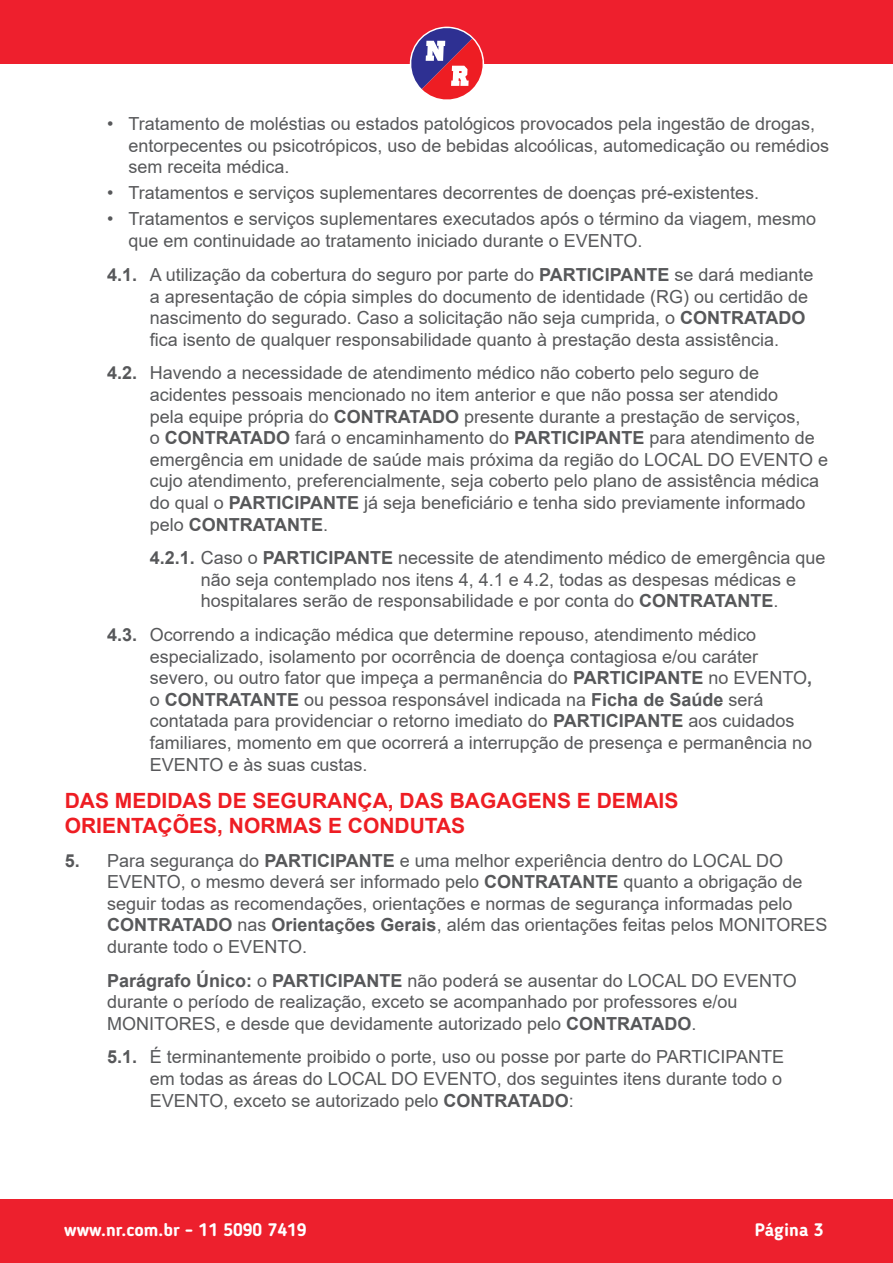
<style>
.page{position:relative;width:893px;height:1263px;background:#fff}
.page>*{position:absolute;margin:0;border:0;box-sizing:border-box;transform-origin:0 0}
.t1{font:700 21px/25.2px "Arial";color:#ee1d23}
.t2{font:18px/21.6px "Arial";color:#57585a}
.t3{font:700 18px "Blogger Sans";color:#fff}
.s1{font-weight:700}
</style>
<div class="page">
<div style="left:0;top:1199px;width:893px;height:64px;background:#ed202d"></div>
<div style="left:0;top:0;width:893px;height:64px;background:#ee1f2d"></div>
<svg style="left:409px;top:26px;width:76px;height:74px"></svg>
<p class="t2" style="left:128px;top:113px;width:702px;text-indent:-21px">• Tratamento de moléstias ou estados patológicos provocados pela ingestão de drogas, entorpecentes ou psicotrópicos, uso de bebidas alcoólicas, automedicação ou remédios sem receita médica.</p>
<p class="t2" style="left:107px;top:182px;width:653px">• Tratamentos e serviços suplementares decorrentes de doenças pré-existentes.</p>
<p class="t2" style="left:128px;top:208px;width:689px;text-indent:-21px">• Tratamentos e serviços suplementares executados após o término da viagem, mesmo que em continuidade ao tratamento iniciado durante o EVENTO.</p>
<p class="t2" style="left:150px;top:264px;width:665px;text-indent:-43px"><span class="s1">4.1.</span> A utilização da cobertura do seguro por parte do <span class="s1">PARTICIPANTE</span> se dará mediante a apresentação de cópia simples do documento de identidade (RG) ou certidão de nascimento do segurado. Caso a solicitação não seja cumprida, o <span class="s1">CONTRATADO </span>fica isento de qualquer responsabilidade quanto à prestação desta assistência.</p>
<p class="t2" style="left:150px;top:362px;width:680px;text-indent:-43px"><span class="s1">4.2.</span> Havendo a necessidade de atendimento médico não coberto pelo seguro de acidentes pessoais mencionado no item anterior e que não possa ser atendido<br>pela equipe própria do <span class="s1">CONTRATADO</span> presente durante a prestação de serviços,<br>o <span class="s1">CONTRATADO</span> fará o encaminhamento do <span class="s1">PARTICIPANTE</span> para atendimento de emergência em unidade de saúde mais próxima da região do LOCAL DO EVENTO e cujo atendimento, preferencialmente, seja coberto pelo plano de assistência médica do qual o <span class="s1">PARTICIPANTE</span> já seja beneficiário e tenha sido previamente informado pelo <span class="s1">CONTRATANTE</span>.</p>
<p class="t2" style="left:201px;top:547px;width:626px;text-indent:-51px"><span class="s1">4.2.1.</span> Caso o <span class="s1">PARTICIPANTE</span> necessite de atendimento médico de emergência que não seja contemplado nos itens 4, 4.1 e 4.2, todas as despesas médicas e hospitalares serão de responsabilidade e por conta do <span class="s1">CONTRATANTE</span>.</p>
<p class="t2" style="left:150px;top:624px;width:664px;text-indent:-43px"><span class="s1">4.3.</span> Ocorrendo a indicação médica que determine repouso, atendimento médico especializado, isolamento por ocorrência de doença contagiosa e/ou caráter severo, ou outro fator que impeça a permanência do <span class="s1">PARTICIPANTE</span> no EVENTO<span class="s1">, </span>o <span class="s1">CONTRATANTE</span> ou pessoa responsável indicada na <span class="s1">Ficha de Saúde</span> será contatada para providenciar o retorno imediato do <span class="s1">PARTICIPANTE</span> aos cuidados familiares, momento em que ocorrerá a interrupção de presença e permanência no EVENTO e às suas custas.</p>
<p class="t1" style="left:65px;top:788px;width:615px">DAS MEDIDAS DE SEGURANÇA, DAS BAGAGENS E DEMAIS<br>ORIENTAÇÕES, NORMAS E CONDUTAS</p>
<p class="t2" style="left:107px;top:849px;width:722px;text-indent:-43px"><span class="s1">5.</span> Para segurança do <span class="s1">PARTICIPANTE</span> e uma melhor experiência dentro do LOCAL DO EVENTO, o mesmo deverá ser informado pelo <span class="s1">CONTRATANTE</span> quanto a obrigação de seguir todas as recomendações, orientações e normas de segurança informadas pelo <span class="s1">CONTRATADO</span> nas <span class="s1">Orientações Gerais</span>, além das orientações feitas pelos MONITORES durante todo o EVENTO.</p>
<p class="t2" style="left:107px;top:969px;width:691px"><span class="s1">Parágrafo Único:</span> o <span class="s1">PARTICIPANTE</span> não poderá se ausentar do LOCAL DO EVENTO durante o período de realização, exceto se acompanhado por professores e/ou<br>MONITORES, e desde que devidamente autorizado pelo <span class="s1">CONTRATADO</span>.</p>
<p class="t2" style="left:150px;top:1046px;width:636px;text-align:justify;text-indent:-43px"><span class="s1">5.1.</span> É terminantemente proibido o porte, uso ou posse por parte do PARTICIPANTE em todas as áreas do LOCAL DO EVENTO, dos seguintes itens durante todo o EVENTO, exceto se autorizado pelo <span class="s1">CONTRATADO</span>:</p>
<p class="t3" style="left:64px;top:1219px;width:244px">www.nr.com.br - 11 5090 7419</p>
<p class="t3" style="left:755px;top:1219px;width:70px">Página 3</p>
</div>
